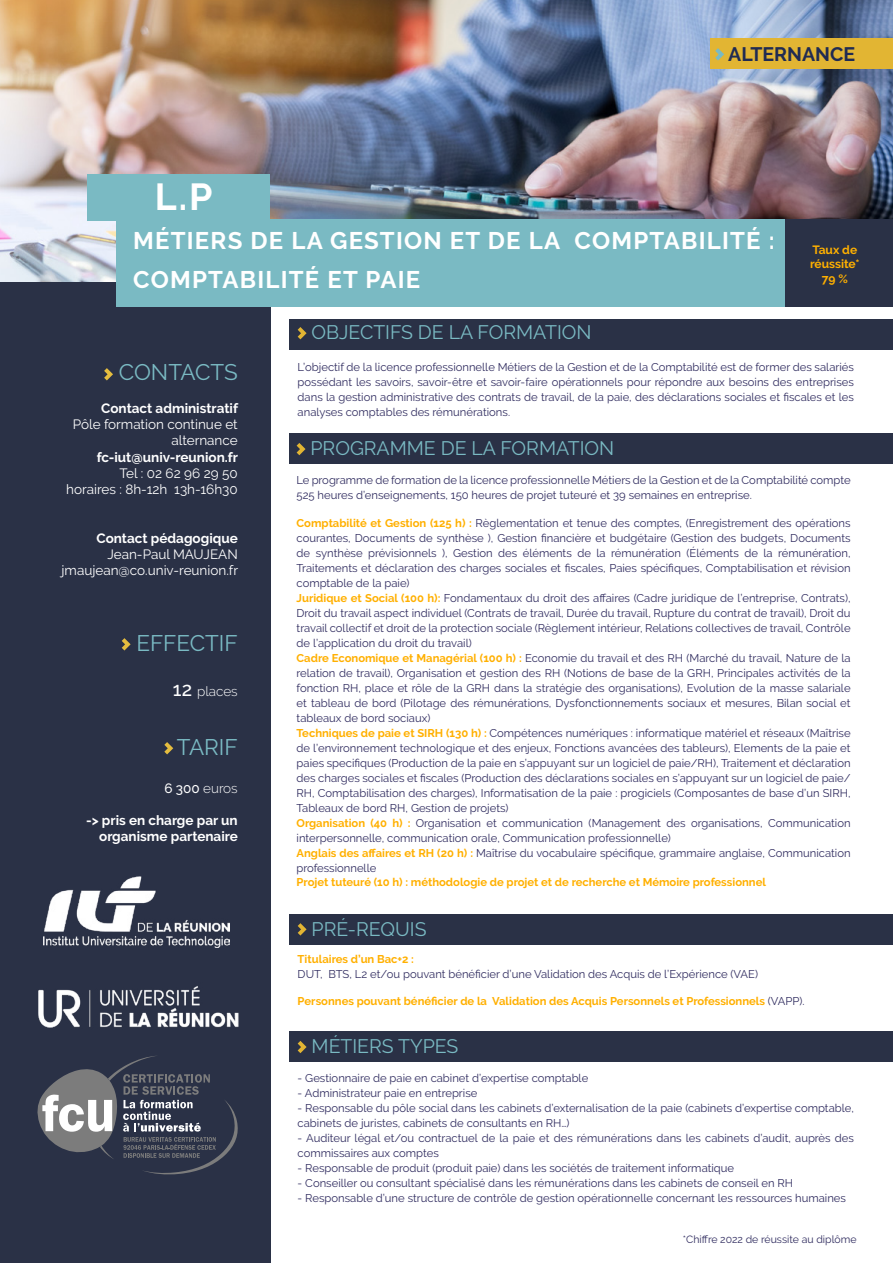
<style>
.page{position:relative;width:893px;height:1263px;background:#fff}
.page>*{position:absolute;margin:0;border:0;box-sizing:border-box;transform-origin:0 0}
.t1{font:700 37.5px "Raleway";color:#fff}
.t2{font:700 24px/39px "Raleway";letter-spacing:.05em;color:#fff}
.t3{font:22.5px "Raleway";color:#7abac3}
.t4{font:19.5px "Raleway";color:#7abac3}
.t5{font:700 19.5px "Raleway";color:#202b53}
.t6{font:13.5px/16.2px "Raleway";color:#fff;text-align:right}
.t7{font:700 13.5px "Raleway";color:#fff}
.t8{font:300 13.5px "Raleway";color:#fff}
.t9{font:700 12px/14.4px "Raleway";color:#ffb000}
.t10{font:11.25px/15px "Raleway";color:#312d60}
.t11{font:700 11.25px "Raleway";color:#ffb000}
.t12{font:10.5px "Raleway";color:#312d60}
.s1{font-weight:500;font-size:19.5px}
.s2{font-weight:500}
.s3{font-weight:700;color:#ffb000}
.s4{font-weight:400;color:#312d60}
</style>
<div class="page">
<div style="left:289px;top:319px;width:604px;height:31px;background:#2a3146"></div>
<div style="left:289px;top:433px;width:604px;height:30px;background:#2a3146"></div>
<div style="left:289px;top:914px;width:604px;height:30px;background:#2a3146"></div>
<div style="left:0;top:47px;width:270px;height:1216px;background:#2a3146"></div>
<img style="left:0;top:0;width:893px;height:282px">
<div style="left:87px;top:174px;width:182px;height:47px;background:#7abac3"></div>
<div style="left:117px;top:219px;width:725px;height:88px;background:#7abac3"></div>
<svg style="left:104px;top:368px;width:9px;height:12px"></svg>
<svg style="left:122px;top:638px;width:9px;height:12px"></svg>
<svg style="left:297px;top:443px;width:9px;height:12px"></svg>
<svg style="left:298px;top:327px;width:9px;height:12px"></svg>
<svg style="left:298px;top:923px;width:9px;height:12px"></svg>
<svg style="left:164px;top:742px;width:9px;height:12px"></svg>
<div style="left:289px;top:1031px;width:604px;height:31px;background:#2a3146"></div>
<svg style="left:298px;top:1041px;width:9px;height:12px"></svg>
<img style="left:43px;top:876px;width:186px;height:71px">
<img style="left:38px;top:986px;width:200px;height:42px">
<svg style="left:37px;top:1056px;width:201px;height:119px"></svg>
<div style="left:710px;top:38px;width:183px;height:31px;background:#e2b533"></div>
<svg style="left:715px;top:48px;width:9px;height:13px"></svg>
<div style="left:786px;top:219px;width:107px;height:87px;background:#2a3146"></div>
<p class="t5" style="left:728px;top:43px;width:128px">ALTERNANCE</p>
<p class="t1" style="left:155px;top:176px;width:59px">L.P</p>
<p class="t2" style="left:133px;top:222px;width:643px">MÉTIERS DE LA GESTION ET DE LA COMPTABILITÉ :<br>COMPTABILITÉ ET PAIE</p>
<p class="t9" style="left:810px;top:242px;width:51px">Taux de réussite*</p>
<p class="t9" style="left:822px;top:271px;width:27px">79 %</p>
<p class="t3" style="left:119px;top:359px;width:120px">CONTACTS</p>
<p class="t7" style="left:101px;top:400px;width:138px">Contact administratif</p>
<p class="t6" style="left:73px;top:416px;width:167px">Pôle formation continue et alternance</p>
<p class="t7" style="left:97px;top:449px;width:143px">fc-iut@univ-reunion.fr</p>
<p class="t6" style="left:120px;top:465px;width:120px">Tel : 02 62 96 29 50</p>
<p class="t6" style="left:66px;top:481px;width:173px">horaires : 8h-12h 13h-16h30</p>
<p class="t7" style="left:96px;top:530px;width:143px">Contact pédagogique</p>
<p class="t6" style="left:107px;top:546px;width:132px">Jean-Paul MAUJEAN</p>
<p class="t6" style="left:62px;top:562px;width:178px">jmaujean@co.univ-reunion.fr</p>
<p class="t3" style="left:136px;top:629px;width:103px">EFFECTIF</p>
<p class="t8" style="left:173px;top:683px;width:66px"><span class="s1">12</span> places</p>
<p class="t3" style="left:177px;top:734px;width:62px">TARIF</p>
<p class="t8" style="left:164px;top:780px;width:75px"><span class="s2">6 300</span> euros</p>
<p class="t7" style="left:86px;top:813px;width:153px">-&gt; pris en charge par un</p>
<p class="t7" style="left:99px;top:829px;width:140px">organisme partenaire</p>
<p class="t4" style="left:312px;top:321px;width:281px">OBJECTIFS DE LA FORMATION</p>
<p class="t10" style="left:298px;top:359px;width:558px;text-align:justify">L’objectif de la licence professionnelle Métiers de la Gestion et de la Comptabilité est de former des salariés possédant les savoirs, savoir-être et savoir-faire opérationnels pour répondre aux besoins des entreprises dans la gestion administrative des contrats de travail, de la paie, des déclarations sociales et fiscales et les analyses comptables des rémunérations.</p>
<p class="t4" style="left:310px;top:437px;width:305px">PROGRAMME DE LA FORMATION</p>
<p class="t10" style="left:297px;top:472px;width:556px">Le programme de formation de la licence professionnelle Métiers de la Gestion et de la Comptabilité compte<br>525 heures d’enseignements, 150 heures de projet tuteuré et 39 semaines en entreprise.</p>
<p class="t10" style="left:297px;top:516px;width:555px;text-align:justify"><span class="s3">Comptabilité et Gestion (125 h) :</span> Règlementation et tenue des comptes, (Enregistrement des opérations courantes, Documents de synthèse ), Gestion financière et budgétaire (Gestion des budgets, Documents de synthèse prévisionnels ), Gestion des éléments de la rémunération (Éléments de la rémunération, Traitements et déclaration des charges sociales et fiscales, Paies spécifiques, Comptabilisation et révision comptable de la paie)</p>
<p class="t10" style="left:297px;top:591px;width:555px;text-align:justify"><span class="s3">Juridique et Social (100 h):</span> Fondamentaux du droit des affaires (Cadre juridique de l’entreprise, Contrats), Droit du travail aspect individuel (Contrats de travail, Durée du travail, Rupture du contrat de travail), Droit du travail collectif et droit de la protection sociale (Règlement intérieur, Relations collectives de travail, Contrôle de l’application du droit du travail)</p>
<p class="t10" style="left:297px;top:651px;width:555px;text-align:justify"><span class="s3">Cadre Economique et Managérial (100 h) :</span> Economie du travail et des RH (Marché du travail, Nature de la relation de travail), Organisation et gestion des RH (Notions de base de la GRH, Principales activités de la fonction RH, place et rôle de la GRH dans la stratégie des organisations), Evolution de la masse salariale et tableau de bord (Pilotage des rémunérations, Dysfonctionnements sociaux et mesures, Bilan social et tableaux de bord sociaux)</p>
<p class="t10" style="left:297px;top:726px;width:555px;text-align:justify"><span class="s3">Techniques de paie et SIRH (130 h) :</span> Compétences numériques : informatique matériel et réseaux (Maîtrise de l’environnement technologique et des enjeux, Fonctions avancées des tableurs), Elements de la paie et paies specifiques (Production de la paie en s’appuyant sur un logiciel de paie/RH), Traitement et déclaration des charges sociales et fiscales (Production des déclarations sociales en s’appuyant sur un logiciel de paie/ RH, Comptabilisation des charges), Informatisation de la paie : progiciels (Composantes de base d’un SIRH, Tableaux de bord RH, Gestion de projets)</p>
<p class="t10" style="left:297px;top:816px;width:555px"><span class="s3">Organisation (40 h) :</span> Organisation et communication (Management des organisations, Communication interpersonnelle, communication orale, Communication professionnelle)</p>
<p class="t10" style="left:297px;top:846px;width:555px"><span class="s3">Anglais des affaires et RH (20 h) :</span> Maîtrise du vocabulaire spécifique, grammaire anglaise, Communication professionnelle</p>
<p class="t11" style="left:297px;top:875px;width:471px">Projet tuteuré (10 h) : méthodologie de projet et de recherche et Mémoire professionnel</p>
<p class="t4" style="left:312px;top:917px;width:116px">PRÉ-REQUIS</p>
<p class="t11" style="left:298px;top:952px;width:118px">Titulaires d’un Bac+2 :</p>
<p class="t10" style="left:298px;top:966px;width:462px">DUT, BTS, L2 et/ou pouvant bénéficier d’une Validation des Acquis de l’Expérience (VAE)</p>
<p class="t11" style="left:298px;top:994px;width:508px">Personnes pouvant bénéficier de la Validation des Acquis Personnels et Professionnels <span class="s4">(VAPP).</span></p>
<p class="t4" style="left:312px;top:1035px;width:148px">MÉTIERS TYPES</p>
<p class="t10" style="left:298px;top:1070px;width:292px">- Gestionnaire de paie en cabinet d’expertise comptable</p>
<p class="t10" style="left:298px;top:1085px;width:181px">- Administrateur paie en entreprise</p>
<p class="t10" style="left:298px;top:1100px;width:558px">- Responsable du pôle social dans les cabinets d’externalisation de la paie (cabinets d’expertise comptable, cabinets de juristes, cabinets de consultants en RH…)</p>
<p class="t10" style="left:298px;top:1130px;width:558px">- Auditeur légal et/ou contractuel de la paie et des rémunérations dans les cabinets d’audit, auprès des commissaires aux comptes</p>
<p class="t10" style="left:298px;top:1160px;width:438px">- Responsable de produit (produit paie) dans les sociétés de traitement informatique</p>
<p class="t10" style="left:298px;top:1175px;width:497px">- Conseiller ou consultant spécialisé dans les rémunérations dans les cabinets de conseil en RH</p>
<p class="t10" style="left:298px;top:1190px;width:550px">- Responsable d’une structure de contrôle de gestion opérationnelle concernant les ressources humaines</p>
<p class="t12" style="left:683px;top:1233px;width:175px">*Chiffre 2022 de réussite au diplôme</p>
</div>
